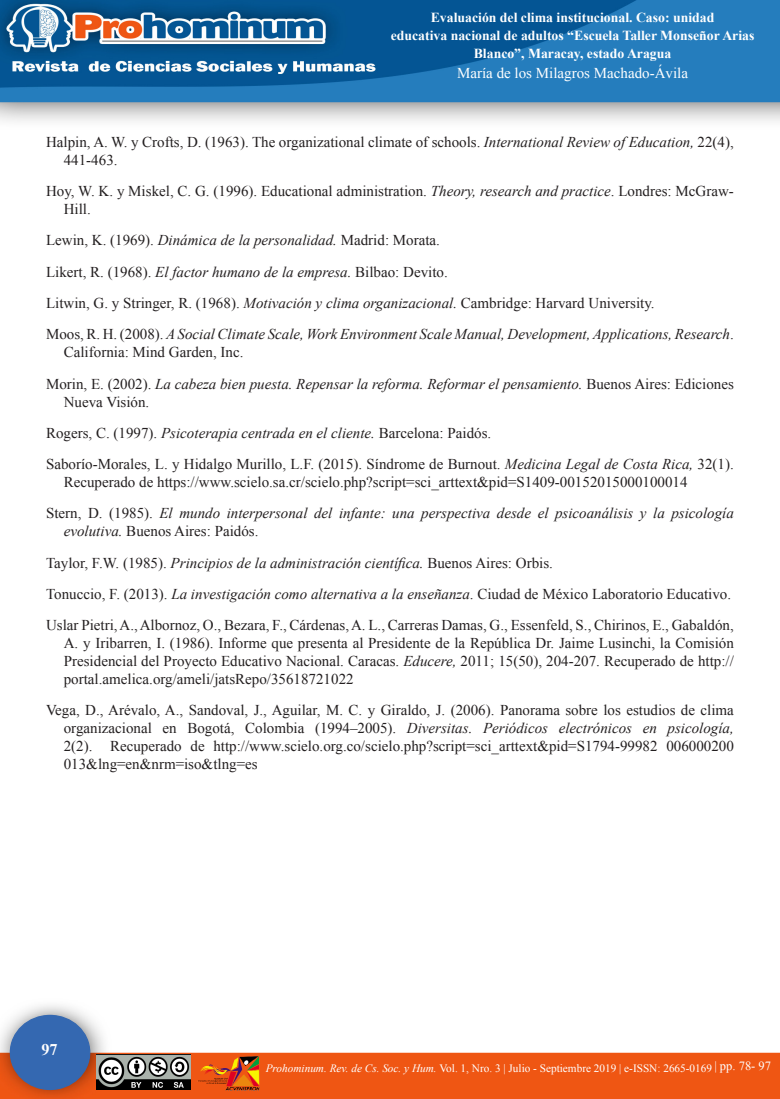
<style>
.page{position:relative;width:780px;height:1099px;background:#fff}
.page>*{position:absolute;margin:0;border:0;box-sizing:border-box;transform-origin:0 0}
.t1{font:700 16.25px "Times New Roman";color:#fff}
.t2{font:15px/18px "Times New Roman";color:#231f20}
.t3{font:italic 15px/18px "Times New Roman";color:#231f20}
.t4{font:15px "Times New Roman";color:#fff}
.t5{font:700 13.75px/18px "Times New Roman";color:#fff;text-align:center}
.t6{font:12.5px "Times New Roman";color:#fff}
.t7{font:11.25px "Times New Roman";color:#fff}
.s1{font-style:italic}
.s2{font-style:normal}
</style>
<div class="page">
<img style="left:0;top:1005px;width:780px;height:93px">
<div style="left:10px;top:1015px;width:80px;height:74px;background:#3468b1;border-radius:50%"></div>
<div style="left:10px;top:1014px;width:80px;height:76px;border:1px solid #3468b1;border-radius:50%"></div>
<img style="left:97px;top:1054px;width:93px;height:35px">
<img style="left:196px;top:1054px;width:63px;height:37px">
<img style="left:0;top:0;width:780px;height:122px">
<p class="t5" style="left:431px;top:8px;width:285px">Evaluación del clima institucional. Caso: unidad</p>
<p class="t5" style="left:390px;top:26px;width:365px">educativa nacional de adultos “Escuela Taller Monseñor Arias<br>Blanco”, Maracay, estado Aragua</p>
<p class="t4" style="left:457px;top:62px;width:232px">María de los Milagros Machado-Ávila</p>
<p class="t2" style="left:64px;top:133px;width:671px;text-indent:-18px">Halpin, A. W. y Crofts, D. (1963). The organizational climate of schools. <span class="s1">International Review of Education,</span> 22(4),<br>441-463.</p>
<p class="t2" style="left:64px;top:182px;width:671px;text-indent:-18px">Hoy, W. K. y Miskel, C. G. (1996). Educational administration. <span class="s1">Theory, research and practice</span>. Londres: McGraw-<br>Hill.</p>
<p class="t2" style="left:46px;top:231px;width:395px">Lewin, K. (1969). <span class="s1">Dinámica de la personalidad.</span> Madrid: Morata.</p>
<p class="t2" style="left:46px;top:262px;width:403px">Likert, R. (1968). <span class="s1">El factor humano de la empresa.</span> Bilbao: Devito.</p>
<p class="t2" style="left:46px;top:294px;width:610px">Litwin, G. y Stringer, R. (1968). <span class="s1">Motivación y clima organizacional.</span> Cambridge: Harvard University.</p>
<p class="t3" style="left:64px;top:325px;width:671px;text-indent:-18px"><span class="s2">Moos, R. H. (2008).</span> A Social Climate Scale, Work Environment Scale Manual, Development, Applications, Research<span class="s2">.<br>California: Mind Garden, Inc.</span></p>
<p class="t3" style="left:64px;top:374px;width:671px;text-indent:-18px"><span class="s2">Morin, E. (2002).</span> La cabeza bien puesta. Repensar la reforma. Reformar el pensamiento. <span class="s2">Buenos Aires: Ediciones<br>Nueva Visión.</span></p>
<p class="t2" style="left:46px;top:423px;width:446px">Rogers, C. (1997). <span class="s1">Psicoterapia centrada en el cliente.</span> Barcelona: Paidós.</p>
<p class="t2" style="left:64px;top:455px;width:671px;text-indent:-18px">Saborío-Morales, L. y Hidalgo Murillo, L.F. (2015). Síndrome de Burnout. <span class="s1">Medicina Legal de Costa Rica,</span> 32(1).<br>Recuperado de https://www.scielo.sa.cr/scielo.php?script=sci_arttext&amp;pid=S1409-00152015000100014</p>
<p class="t3" style="left:64px;top:504px;width:671px;text-indent:-18px"><span class="s2">Stern, D. (1985).</span> El mundo interpersonal del infante: una perspectiva desde el psicoanálisis y la psicología evolutiva. <span class="s2">Buenos Aires: Paidós.</span></p>
<p class="t3" style="left:46px;top:553px;width:508px"><span class="s2">Taylor, F.W. (1985).</span> Principios de la administración científica. <span class="s2">Buenos Aires: Orbis.</span></p>
<p class="t2" style="left:46px;top:584px;width:686px">Tonuccio, F. (2013). <span class="s1">La investigación como alternativa a la enseñanza</span>. Ciudad de México Laboratorio Educativo.</p>
<p class="t2" style="left:64px;top:616px;width:671px;text-align:justify;text-indent:-18px">Uslar Pietri, A., Albornoz, O., Bezara, F., Cárdenas, A. L., Carreras Damas, G., Essenfeld, S., Chirinos, E., Gabaldón, A. y Iribarren, I. (1986). Informe que presenta al Presidente de la República Dr. Jaime Lusinchi, la Comisión Presidencial del Proyecto Educativo Nacional. Caracas. <span class="s1">Educere,</span> 2011; 15(50), 204-207. Recuperado de http:// portal.amelica.org/ameli/jatsRepo/35618721022</p>
<p class="t2" style="left:64px;top:701px;width:671px;text-align:justify;text-indent:-18px">Vega, D., Arévalo, A., Sandoval, J., Aguilar, M. C. y Giraldo, J. (2006). Panorama sobre los estudios de clima organizacional en Bogotá, Colombia (1994–2005). <span class="s1">Diversitas. Periódicos electrónicos en psicología, </span>2(2). Recuperado de http://www.scielo.org.co/scielo.php?script=sci_arttext&amp;pid=S1794-99982 006000200<br>013&amp;lng=en&amp;nrm=iso&amp;tlng=es</p>
<p class="t1" style="left:41px;top:1037px;width:18px">97</p>
<p class="t6" style="left:714px;top:1057px;width:58px">| pp. 78- 97</p>
<p class="t7" style="left:266px;top:1060px;width:448px"><span class="s1">Prohominum. Rev. de Cs. Soc. y Hum.</span> Vol. 1, Nro. 3 | Julio - Septiembre 2019 | e-ISSN: 2665-0169</p>
</div>
